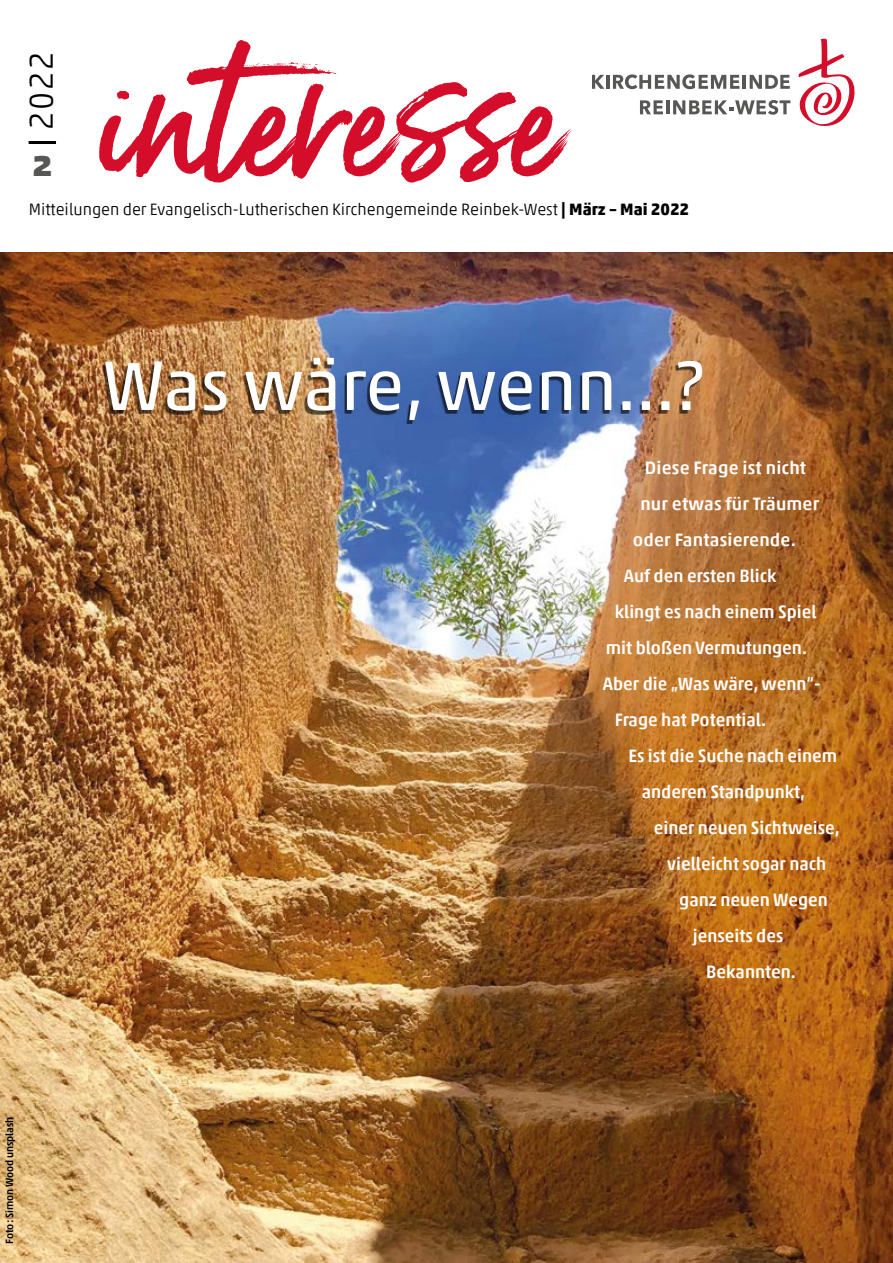
<style>
.page{position:relative;width:893px;height:1263px;background:#fff}
.page>*{position:absolute;margin:0;border:0;box-sizing:border-box;transform-origin:0 0}
.t1{font:71.1px "Akko Pro";color:#fff}
.t2{font:700 36px "Akko Pro";color:#575756}
.t3{font:300 33px "Akko Pro";color:#000}
.t4{font:500 18px "Akko Pro";color:#fff}
.t5{font:300 16.5px "Akko Pro";color:#000}
.t6{font:500 10.5px "Akko Pro";letter-spacing:-.01em;color:#000}
.s1{font-weight:900}
.s2{font-weight:700}
</style>
<div class="page">
<svg style="left:99px;top:40px;width:473px;height:143px"></svg>
<svg style="left:798px;top:38px;width:57px;height:88px"></svg>
<svg style="left:592px;top:75px;width:12px;height:14px"></svg>
<hr style="left:606px;top:75px;width:3px;height:14px;background:#575756">
<svg style="left:613px;top:74px;width:126px;height:15px"></svg>
<hr style="left:743px;top:75px;width:3px;height:14px;background:#575756">
<svg style="left:750px;top:75px;width:40px;height:14px"></svg>
<svg style="left:640px;top:100px;width:23px;height:14px"></svg>
<hr style="left:666px;top:100px;width:3px;height:14px;background:#575756">
<svg style="left:673px;top:100px;width:117px;height:15px"></svg>
<hr style="left:29px;top:141px;width:27px;height:3px;background:#000">
<img style="left:0;top:252px;width:893px;height:1011px">
<img style="left:103px;top:362px;width:596px;height:61px">
<h3 class="t3" style="left:21px;top:130px;width:80px;rotate:-90deg">2022</h3>
<h2 class="t2" style="left:32px;top:142px;width:22px">2</h2>
<p class="t5" style="left:29px;top:199px;width:662px">Mitteilungen der Evangelisch-Lutherischen Kirchengemeinde Reinbek-West <span class="s1">|</span> <span class="s2">März – Mai 2022</span></p>
<p class="t6" style="left:3px;top:1244px;width:128px;rotate:-90deg">Foto: Simon Wood unsplash</p>
<h1 class="t1" style="left:103px;top:342px;width:602px">Was wäre, wenn...?</h1>
<p class="t4" style="left:645px;top:457px;width:163px">Diese Frage ist nicht</p>
<p class="t4" style="left:640px;top:493px;width:180px">nur etwas für Träumer</p>
<p class="t4" style="left:633px;top:529px;width:164px">oder Fantasierende.</p>
<p class="t4" style="left:624px;top:565px;width:154px">Auf den ersten Blick</p>
<p class="t4" style="left:615px;top:601px;width:203px">klingt es nach einem Spiel</p>
<p class="t4" style="left:606px;top:637px;width:203px">mit bloßen Vermutungen.</p>
<p class="t4" style="left:603px;top:673px;width:219px">Aber die „Was wäre, wenn“-</p>
<p class="t4" style="left:615px;top:709px;width:153px">Frage hat Potential.</p>
<p class="t4" style="left:628px;top:745px;width:210px">Es ist die Suche nach einem</p>
<p class="t4" style="left:642px;top:781px;width:165px">anderen Standpunkt,</p>
<p class="t4" style="left:654px;top:817px;width:187px">einer neuen Sichtweise,</p>
<p class="t4" style="left:667px;top:853px;width:160px">vielleicht sogar nach</p>
<p class="t4" style="left:679px;top:889px;width:150px">ganz neuen Wegen</p>
<p class="t4" style="left:693px;top:925px;width:92px">jenseits des</p>
<p class="t4" style="left:706px;top:961px;width:91px">Bekannten.</p>
</div>
